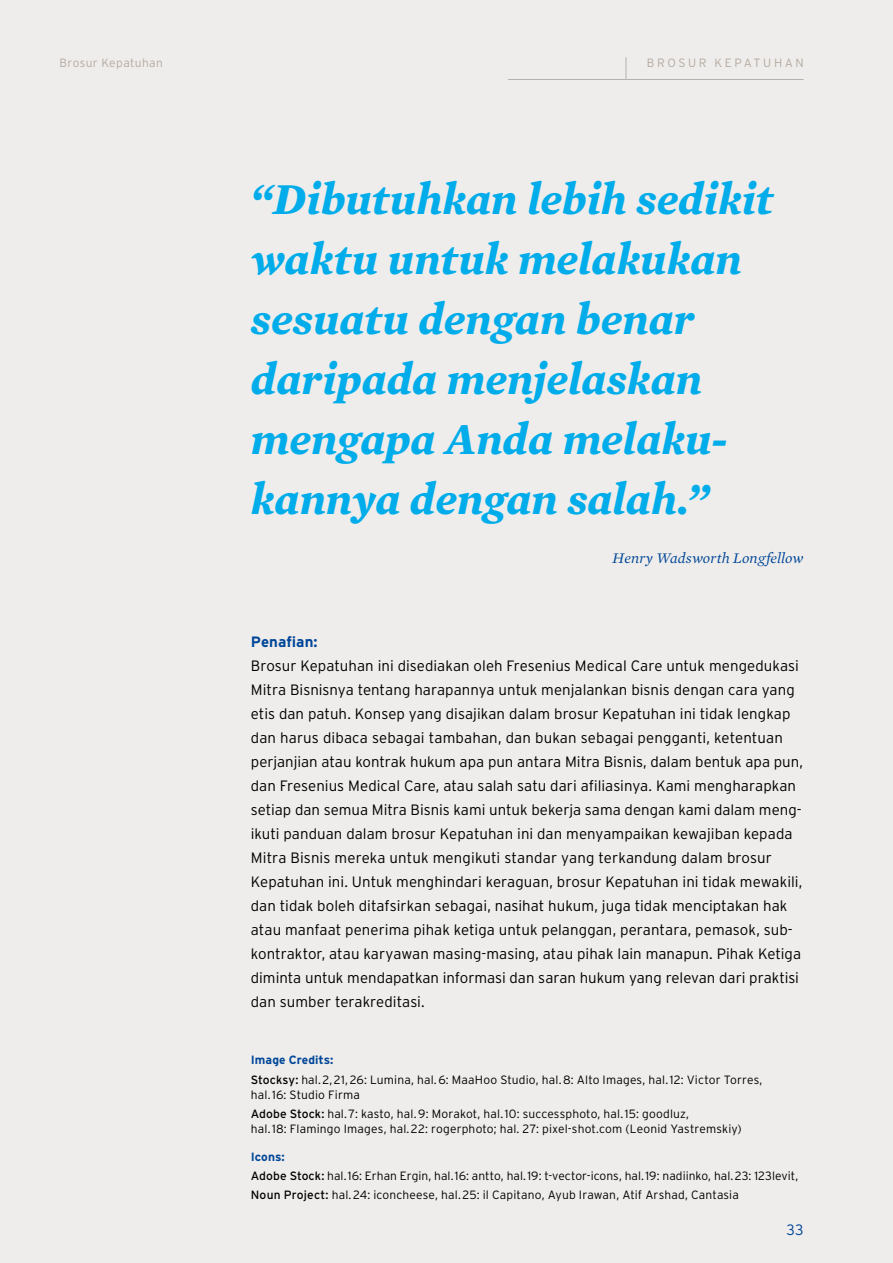
<style>
.page{position:relative;width:893px;height:1263px;background:#efedeb}
.page>*{position:absolute;margin:0;border:0;box-sizing:border-box;transform-origin:0 0}
.t1{font:italic 700 45px/60px "Mercury Text G1";letter-spacing:-.005em;color:#00ace9}
.t2{font:300 15px/24px "Interstate";letter-spacing:.005em;color:#000}
.t3{font:italic 15px "Mercury Text G1";letter-spacing:.005em;color:#004799}
.t4{font:700 15px "Interstate";letter-spacing:.005em;color:#004799}
.t5{font:300 15px "Interstate";color:#004799}
.t6{font:300 12px/19.2px "Interstate";letter-spacing:.01em;color:#000}
.t7{font:300 12px "Interstate";letter-spacing:.03em;color:#b4aaa1}
.t8{font:300 12px "Interstate";letter-spacing:.21em;color:#b4aaa1}
.s1{font-weight:700;color:#004799}
.s2{font-weight:400}
</style>
<div class="page">
<hr style="left:508px;top:79px;width:296px;height:1px;background:#b1b2b3">
<svg style="left:626px;top:57px;width:1px;height:22px"></svg>
<p class="t7" style="left:60px;top:55px;width:105px">Brosur Kepatuhan</p>
<p class="t8" style="left:647px;top:55px;width:158px">BROSUR KEPATUHAN</p>
<h1 class="t1" style="left:251px;top:166px;width:524px">“Dibutuhkan lebih sedikit waktu untuk melakukan sesuatu dengan benar daripada menjelaskan mengapa Anda melaku&shy;kannya dengan salah.”</h1>
<p class="t3" style="left:613px;top:547px;width:193px">Henry Wadsworth Longfellow</p>
<p class="t4" style="left:251px;top:631px;width:68px">Penafian:</p>
<p class="t2" style="left:251px;top:654px;width:554px">Brosur Kepatuhan ini disediakan oleh Fresenius Medical Care untuk mengedukasi Mitra Bisnisnya tentang harapannya untuk menjalankan bisnis dengan cara yang etis dan patuh. Konsep yang disajikan dalam brosur Kepatuhan ini tidak lengkap dan harus dibaca sebagai tambahan, dan bukan sebagai pengganti, ketentuan perjanjian atau kontrak hukum apa pun antara Mitra Bisnis, dalam bentuk apa pun, dan Fresenius Medical Care, atau salah satu dari afiliasinya. Kami mengharapkan setiap dan semua Mitra Bisnis kami untuk bekerja sama dengan kami dalam meng&shy;ikuti panduan dalam brosur Kepatuhan ini dan menyampaikan kewajiban kepada Mitra Bisnis mereka untuk mengikuti standar yang terkandung dalam brosur Kepatuhan ini. Untuk menghindari keraguan, brosur Kepatuhan ini tidak mewakili, dan tidak boleh ditafsirkan sebagai, nasihat hukum, juga tidak menciptakan hak atau manfaat penerima pihak ketiga untuk pelanggan, perantara, pemasok, sub&shy;kontraktor, atau karyawan masing-masing, atau pihak lain manapun. Pihak Ketiga diminta untuk mendapatkan informasi dan saran hukum yang relevan dari praktisi dan sumber terakreditasi.</p>
<p class="t6" style="left:251px;top:1050px;width:513px"><span class="s1">Image Credits:<br></span><span class="s2">Stocksy:</span> hal.2,21,26: Lumina, hal.6: MaaHoo Studio, hal.8: Alto Images, hal.12: Victor Torres,</p>
<p class="t6" style="left:251px;top:1085px;width:440px">hal.16: Studio Firma<br><span class="s2">Adobe Stock:</span> hal.7: kasto, hal.9: Morakot, hal.10: successphoto, hal.15: goodluz,</p>
<p class="t6" style="left:251px;top:1119px;width:492px">hal.18: Flamingo Images, hal.22: rogerphoto; hal. 27: pixel-shot.com (Leonid Yastremskiy)</p>
<p class="t6" style="left:251px;top:1147px;width:549px"><span class="s1">Icons:<br></span><span class="s2">Adobe Stock:</span> hal.16: Erhan Ergin, hal.16: antto, hal.19: t-vector-icons, hal.19: nadiinko, hal.23: 123levit,<br><span class="s2">Noun Project:</span> hal.24: iconcheese, hal.25: il Capitano, Ayub Irawan, Atif Arshad, Cantasia</p>
<p class="t5" style="left:787px;top:1221px;width:19px">33</p>
</div>
